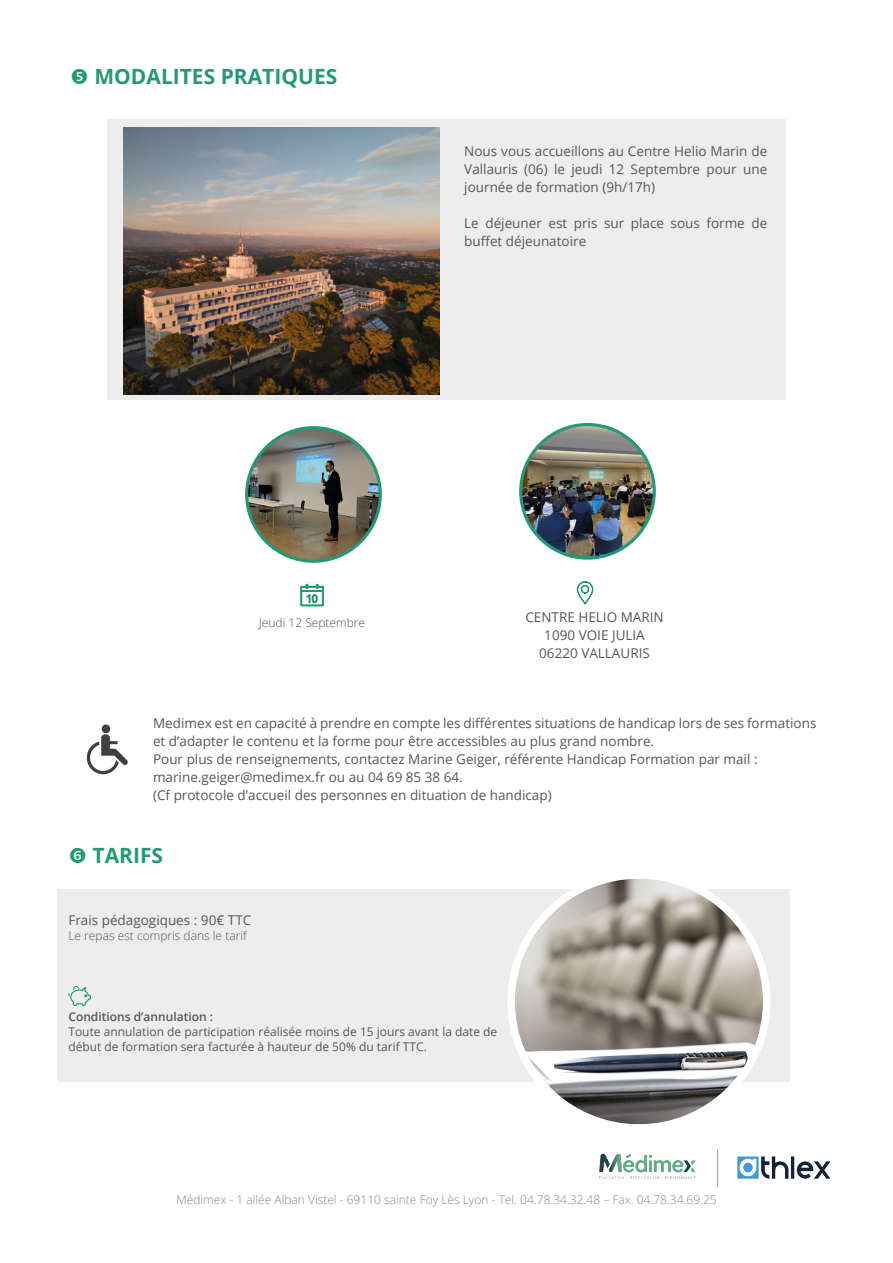
<style>
.page{position:relative;width:893px;height:1263px;background:#fff}
.page>*{position:absolute;margin:0;border:0;box-sizing:border-box;transform-origin:0 0}
.t1{font:700 21px "Open Sans";color:#239a75}
.t2{font:13.5px/18px "Open Sans";color:#575756}
.t3{font:12px/15px "Open Sans";color:#575756}
.t4{font:300 12px "Open Sans";color:#878787}
.t5{font:300 12px "Open Sans";color:#575756}
.t6{font:600 12px "Open Sans";color:#575756}
</style>
<div class="page">
<hr style="left:717px;top:1150px;width:1px;height:36px;background:#9d9d9d">
<img style="left:737px;top:1156px;width:94px;height:23px">
<img style="left:599px;top:1153px;width:97px;height:26px">
<div style="left:57px;top:890px;width:733px;height:192px;background:#ededed"></div>
<div style="left:107px;top:120px;width:679px;height:280px;background:#ededed"></div>
<svg style="left:245px;top:426px;width:137px;height:137px"></svg>
<svg style="left:300px;top:584px;width:24px;height:22px"></svg>
<svg style="left:576px;top:581px;width:18px;height:24px"></svg>
<img style="left:248px;top:429px;width:131px;height:131px;border-radius:65px">
<img style="left:522px;top:426px;width:131px;height:130px">
<svg style="left:68px;top:985px;width:23px;height:21px"></svg>
<img style="left:511px;top:880px;width:256px;height:243px">
<div style="left:507px;top:871px;width:263px;height:261px;border:8px solid #fff;border-radius:50%"></div>
<img style="left:86px;top:724px;width:42px;height:51px">
<img style="left:123px;top:128px;width:317px;height:266px">
<p class="t1" style="left:94px;top:62px;width:244px">MODALITES PRATIQUES</p>
<p class="t2" style="left:464px;top:142px;width:304px;text-align:justify">Nous vous accueillons au Centre Helio Marin de Vallauris (06) le jeudi 12 Septembre pour une journée de formation (9h/17h)</p>
<p class="t2" style="left:464px;top:214px;width:304px">Le déjeuner est pris sur place sous forme de buffet déjeunatoire</p>
<p class="t5" style="left:259px;top:614px;width:108px">Jeudi 12 Septembre</p>
<p class="t2" style="left:525px;top:608px;width:140px">CENTRE HELIO MARIN</p>
<p class="t2" style="left:544px;top:626px;width:102px">1090 VOIE JULIA</p>
<p class="t2" style="left:539px;top:644px;width:112px">06220 VALLAURIS</p>
<p class="t2" style="left:153px;top:713px;width:665px">Medimex est en capacité à prendre en compte les différentes situations de handicap lors de ses formations et d’adapter le contenu et la forme pour être accessibles au plus grand nombre.</p>
<p class="t2" style="left:153px;top:749px;width:606px">Pour plus de renseignements, contactez Marine Geiger, référente Handicap Formation par mail :</p>
<p class="t2" style="left:153px;top:767px;width:311px">marine.geiger@medimex.fr ou au 04 69 85 38 64.</p>
<p class="t2" style="left:153px;top:785px;width:400px">(Cf protocole d’accueil des personnes en dituation de handicap)</p>
<p class="t1" style="left:93px;top:840px;width:72px">TARIFS</p>
<p class="t2" style="left:68px;top:910px;width:184px">Frais pédagogiques : 90€ TTC</p>
<p class="t5" style="left:68px;top:927px;width:180px">Le repas est compris dans le tarif</p>
<p class="t6" style="left:68px;top:1008px;width:146px">Conditions d’annulation :</p>
<p class="t3" style="left:68px;top:1023px;width:430px">Toute annulation de participation réalisée moins de 15 jours avant la date de début de formation sera facturée à hauteur de 50% du tarif TTC.</p>
<p class="t4" style="left:176px;top:1191px;width:542px">Médimex - 1 allée Alban Vistel - 69110 sainte Foy Lès Lyon - Tel. 04.78.34.32.48 – Fax. 04.78.34.69.25</p>
</div>
